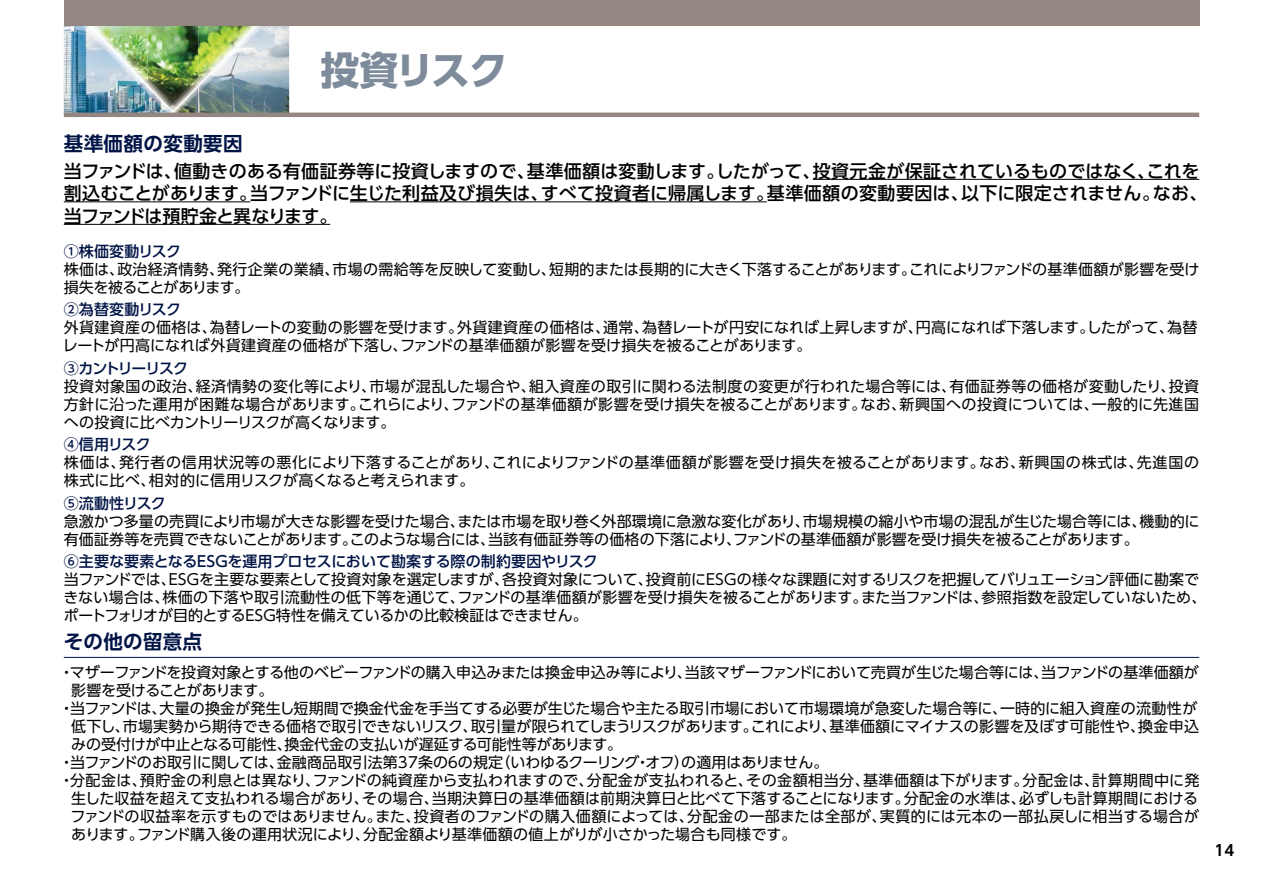
<style>
.page{position:relative;width:1263px;height:893px;background:#fff}
.page>*{position:absolute;margin:0;border:0;box-sizing:border-box;transform-origin:0 0}
.t1{font:700 39px "UD Shin Go Pro";letter-spacing:-.055em;color:#7e8b9b}
.t2{font:700 19.5px "UD Shin Go Pro De";letter-spacing:.02em;color:#001345}
.t3{font:500 18px/22.5px "UD Shin Go Pro";color:#000}
.t4{font:15px/18px "UD Shin Go Pro";color:#000}
.t5{font:15px/18px "UD Shin Go Pro";letter-spacing:.025em;color:#000}
.t6{font:15px "UD Shin Go Pro";letter-spacing:.035em;color:#000}
.t7{font:15px "UD Shin Go Pro";letter-spacing:.02em;color:#000}
.t8{font:500 15px "UD Shin Go Pro";letter-spacing:-.02em;color:#001345}
.t9{font:500 15px "UD Shin Go Pro";letter-spacing:.01em;color:#001345}
.t10{font:15px "UD Shin Go Pro";letter-spacing:-.035em;color:#000}
.t11{font:500 15px "UD Shin Go Pro";letter-spacing:-.075em;color:#001345}
.t12{font:700 15px "UD Shin Go Pro De";color:#000}
</style>
<div class="page">
<img style="left:198px;top:26px;width:91px;height:87px">
<img style="left:169px;top:26px;width:29px;height:52px">
<img style="left:64px;top:26px;width:18px;height:87px">
<img style="left:169px;top:78px;width:29px;height:26px">
<img style="left:82px;top:26px;width:87px;height:87px">
<img style="left:198px;top:26px;width:66px;height:67px">
<img style="left:172px;top:85px;width:26px;height:19px">
<img style="left:174px;top:87px;width:24px;height:26px">
<svg style="left:167px;top:104px;width:9px;height:9px"></svg>
<div style="left:64px;top:0;width:1135px;height:26px;background:#948781"></div>
<hr style="left:64px;top:113px;width:1135px;height:4px;background:#948781">
<hr style="left:64px;top:657px;width:1135px;height:1px;background:#001345">
<hr style="left:813px;top:179px;width:386px;height:1px;background:#000">
<hr style="left:64px;top:201px;width:186px;height:1px;background:#000">
<hr style="left:350px;top:201px;width:417px;height:1px;background:#000">
<hr style="left:64px;top:224px;width:266px;height:1px;background:#000">
<h1 class="t1" style="left:320px;top:38px;width:189px">投資リスク</h1>
<h2 class="t2" style="left:64px;top:128px;width:180px">基準価額の変動要因</h2>
<p class="t3" style="left:64px;top:159px;width:1145px">当ファンドは、値動きのある有価証券等に投資しますので、基準価額は変動します。したがって、投資元金が保証されているものではなく、これを割込むことがあります。当ファンドに生じた利益及び損失は、すべて投資者に帰属します。基準価額の変動要因は、以下に限定されません。なお、当ファンドは預貯金と異なります。</p>
<p class="t9" style="left:64px;top:239px;width:119px">①株価変動リスク</p>
<p class="t4" style="left:64px;top:260px;width:1137px">株価は、政治経済情勢、発行企業の業績、市場の需給等を反映して変動し、短期的または長期的に大きく下落することがあります。これによりファンドの基準価額が影響を受け損失を被ることがあります。</p>
<p class="t9" style="left:64px;top:297px;width:119px">②為替変動リスク</p>
<p class="t4" style="left:63px;top:318px;width:1136px">外貨建資産の価格は、為替レートの変動の影響を受けます。外貨建資産の価格は、通常、為替レートが円安になれば上昇しますが、円高になれば下落します。したがって、為替レートが円高になれば外貨建資産の価格が下落し、ファンドの基準価額が影響を受け損失を被ることがあります。</p>
<p class="t11" style="left:64px;top:356px;width:126px">③カントリーリスク</p>
<p class="t4" style="left:64px;top:377px;width:1137px;text-align:justify">投資対象国の政治、経済情勢の変化等により、市場が混乱した場合や、組入資産の取引に関わる法制度の変更が行われた場合等には、有価証券等の価格が変動したり、投資方針に沿った運用が困難な場合があります。これらにより、ファンドの基準価額が影響を受け損失を被ることがあります。なお、新興国への投資については、一般的に先進国への投資に比べカントリーリスクが高くなります。</p>
<p class="t8" style="left:64px;top:432px;width:88px">④信用リスク</p>
<p class="t5" style="left:64px;top:453px;width:1137px">株価は、発行者の信用状況等の悪化により下落することがあり、これによりファンドの基準価額が影響を受け損失を被ることがあります。なお、新興国の株式は、先進国の株式に比べ、相対的に信用リスクが高くなると考えられます。</p>
<p class="t8" style="left:64px;top:491px;width:104px">⑤流動性リスク</p>
<p class="t4" style="left:64px;top:512px;width:1137px">急激かつ多量の売買により市場が大きな影響を受けた場合、または市場を取り巻く外部環境に急激な変化があり、市場規模の縮小や市場の混乱が生じた場合等には、機動的に有価証券等を売買できないことがあります。このような場合には、当該有価証券等の価格の下落により、ファンドの基準価額が影響を受け損失を被ることがあります。</p>
<p class="t8" style="left:64px;top:549px;width:536px">⑥主要な要素となるＥＳＧを運用プロセスにおいて勘案する際の制約要因やリスク</p>
<p class="t4" style="left:63px;top:570px;width:1144px">当ファンドでは、ＥＳＧを主要な要素として投資対象を選定しますが、各投資対象について、投資前にＥＳＧの様々な課題に対するリスクを把握してバリュエーション評価に勘案できない場合は、株価の下落や取引流動性の低下等を通じて、ファンドの基準価額が影響を受け損失を被ることがあります。また当ファンドは、参照指数を設定していないため、ポートフォリオが目的とするＥＳＧ特性を備えているかの比較検証はできません。</p>
<h2 class="t2" style="left:64px;top:625px;width:140px">その他の留意点</h2>
<p class="t4" style="left:59px;top:662px;width:1141px">・マザーファンドを投資対象とする他のベビーファンドの購入申込みまたは換金申込み等により、当該マザーファンドにおいて売買が生じた場合等には、当ファンドの基準価額が</p>
<p class="t10" style="left:71px;top:678px;width:204px">影響を受けることがあります。</p>
<p class="t4" style="left:59px;top:698px;width:1139px">・当ファンドは、大量の換金が発生し短期間で換金代金を手当てする必要が生じた場合や主たる取引市場において市場環境が急変した場合等に、一時的に組入資産の流動性が</p>
<p class="t4" style="left:71px;top:716px;width:1129px">低下し、市場実勢から期待できる価格で取引できないリスク、取引量が限られてしまうリスクがあります。これにより、基準価額にマイナスの影響を及ぼす可能性や、換金申込</p>
<p class="t4" style="left:71px;top:734px;width:552px">みの受付けが中止となる可能性、換金代金の支払いが遅延する可能性等があります。</p>
<p class="t4" style="left:59px;top:752px;width:771px">・当ファンドのお取引に関しては、金融商品取引法第37条の６の規定（いわゆるクーリング・オフ）の適用はありません。</p>
<p class="t6" style="left:59px;top:768px;width:1141px">・分配金は、預貯金の利息とは異なり、ファンドの純資産から支払われますので、分配金が支払われると、その金額相当分、基準価額は下がります。分配金は、計算期間中に発</p>
<p class="t4" style="left:71px;top:788px;width:1128px">生した収益を超えて支払われる場合があり、その場合、当期決算日の基準価額は前期決算日と比べて下落することになります。分配金の水準は、必ずしも計算期間における</p>
<p class="t7" style="left:71px;top:804px;width:1130px">ファンドの収益率を示すものではありません。また、投資者のファンドの購入価額によっては、分配金の一部または全部が、実質的には元本の一部払戻しに相当する場合が</p>
<p class="t4" style="left:71px;top:824px;width:727px">あります。ファンド購入後の運用状況により、分配金額より基準価額の値上がりが小さかった場合も同様です。</p>
<p class="t12" style="left:1214px;top:838px;width:21px">14</p>
</div>
